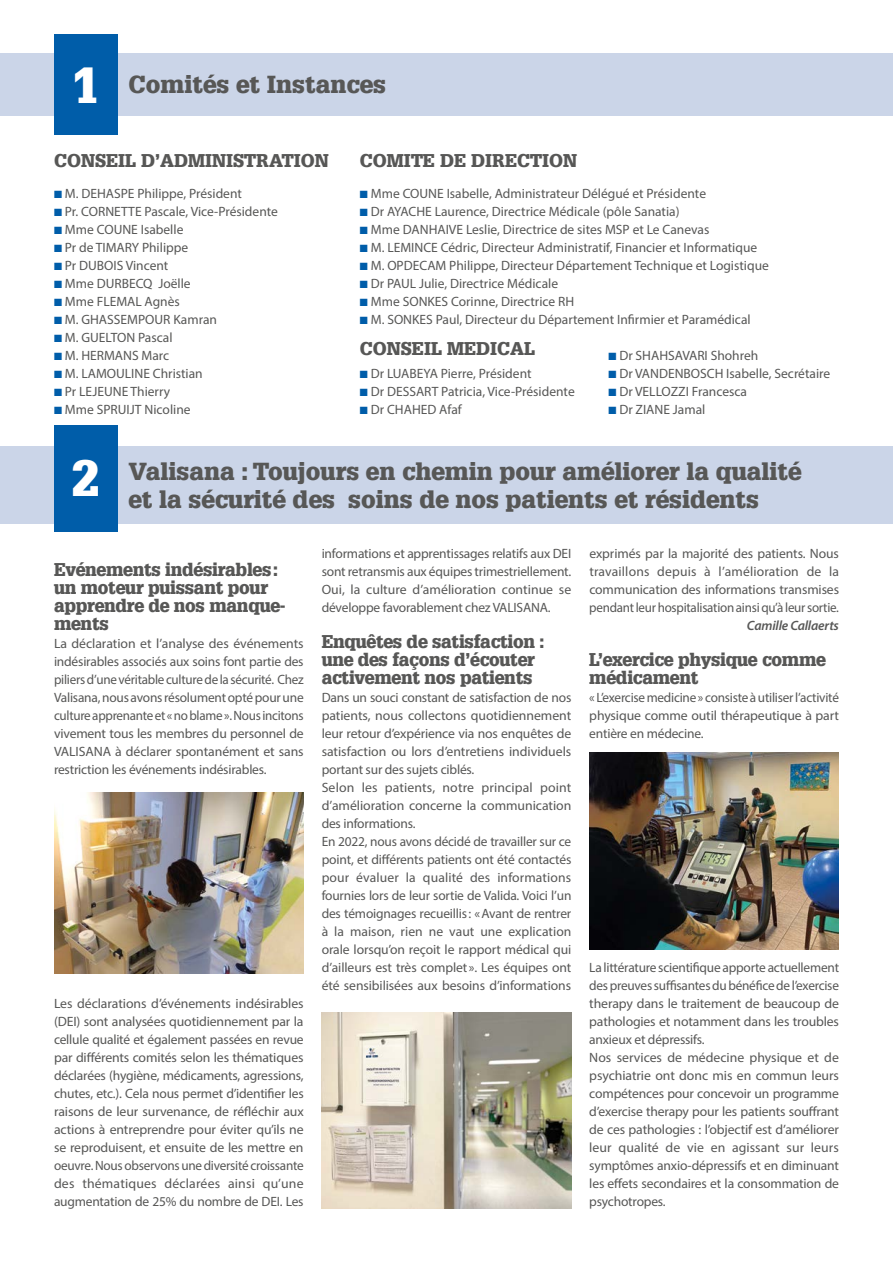
<style>
.page{position:relative;width:893px;height:1263px;background:#fff}
.page>*{position:absolute;margin:0;border:0;box-sizing:border-box;transform-origin:0 0}
.t1{font:900 49.5px "Glypha LT";color:#fff}
.t2{font:900 24px/28.5px "Glypha LT";color:#575756}
.t3{font:900 18px/18px "Glypha LT";letter-spacing:-.015em;color:#575756}
.t4{font:13.5px/18px "Myriad Pro";letter-spacing:-.005em;color:#575756;text-align:justify}
.t5{font:italic 600 13.5px "Myriad Pro";letter-spacing:-.015em;color:#575756}
.s1{color:#005da9}
</style>
<div class="page">
<div style="left:0;top:446px;width:893px;height:78px;background:#cbd5e8"></div>
<div style="left:0;top:53px;width:893px;height:63px;background:#cbd5e8"></div>
<div style="left:54px;top:426px;width:63px;height:106px;background:#005da9"></div>
<div style="left:54px;top:34px;width:63px;height:101px;background:#005da9"></div>
<img style="left:54px;top:792px;width:250px;height:182px">
<img style="left:589px;top:753px;width:250px;height:196px">
<img style="left:322px;top:1012px;width:249px;height:197px">
<h1 class="t1" style="left:72px;top:55px;width:29px">1</h1>
<h2 class="t2" style="left:129px;top:70px;width:259px">Comités et Instances</h2>
<h3 class="t3" style="left:54px;top:152px;width:276px">CONSEIL D’ADMINISTRATION</h3>
<p class="t4" style="left:54px;top:184px;width:189px"><span class="s1">■</span> M. DEHASPE Philippe, Président</p>
<p class="t4" style="left:54px;top:202px;width:225px"><span class="s1">■</span> Pr. CORNETTE Pascale, Vice-Présidente</p>
<p class="t4" style="left:54px;top:220px;width:131px"><span class="s1">■</span> Mme COUNE Isabelle</p>
<p class="t4" style="left:54px;top:238px;width:136px"><span class="s1">■</span> Pr de TIMARY Philippe</p>
<p class="t4" style="left:54px;top:256px;width:116px"><span class="s1">■</span> Pr DUBOIS Vincent</p>
<p class="t4" style="left:54px;top:274px;width:138px"><span class="s1">■</span> Mme DURBECQ Joëlle</p>
<p class="t4" style="left:54px;top:292px;width:127px"><span class="s1">■</span> Mme FLEMAL Agnès</p>
<p class="t4" style="left:54px;top:310px;width:164px"><span class="s1">■</span> M. GHASSEMPOUR Kamran</p>
<p class="t4" style="left:54px;top:328px;width:120px"><span class="s1">■</span> M. GUELTON Pascal</p>
<p class="t4" style="left:54px;top:346px;width:117px"><span class="s1">■</span> M. HERMANS Marc</p>
<p class="t4" style="left:54px;top:364px;width:150px"><span class="s1">■</span> M. LAMOULINE Christian</p>
<p class="t4" style="left:54px;top:382px;width:118px"><span class="s1">■</span> Pr LEJEUNE Thierry</p>
<p class="t4" style="left:54px;top:400px;width:138px"><span class="s1">■</span> Mme SPRUIJT Nicoline</p>
<h3 class="t3" style="left:360px;top:152px;width:219px">COMITE DE DIRECTION</h3>
<p class="t4" style="left:360px;top:184px;width:348px"><span class="s1">■</span> Mme COUNE Isabelle, Administrateur Délégué et Présidente</p>
<p class="t4" style="left:360px;top:202px;width:321px"><span class="s1">■</span> Dr AYACHE Laurence, Directrice Médicale (pôle Sanatia)</p>
<p class="t4" style="left:360px;top:220px;width:351px"><span class="s1">■</span> Mme DANHAIVE Leslie, Directrice de sites MSP et Le Canevas</p>
<p class="t4" style="left:360px;top:238px;width:399px"><span class="s1">■</span> M. LEMINCE Cédric, Directeur Administratif, Financier et Informatique</p>
<p class="t4" style="left:360px;top:256px;width:410px"><span class="s1">■</span> M. OPDECAM Philippe, Directeur Département Technique et Logistique</p>
<p class="t4" style="left:360px;top:274px;width:200px"><span class="s1">■</span> Dr PAUL Julie, Directrice Médicale</p>
<p class="t4" style="left:360px;top:292px;width:216px"><span class="s1">■</span> Mme SONKES Corinne, Directrice RH</p>
<p class="t4" style="left:360px;top:310px;width:392px"><span class="s1">■</span> M. SONKES Paul, Directeur du Département Infirmier et Paramédical</p>
<h3 class="t3" style="left:360px;top:339px;width:177px">CONSEIL MEDICAL</h3>
<p class="t4" style="left:360px;top:364px;width:173px"><span class="s1">■</span> Dr LUABEYA Pierre, Président</p>
<p class="t4" style="left:360px;top:382px;width:216px"><span class="s1">■</span> Dr DESSART Patricia, Vice-Présidente</p>
<p class="t4" style="left:360px;top:400px;width:103px"><span class="s1">■</span> Dr CHAHED Afaf</p>
<p class="t4" style="left:608px;top:346px;width:151px"><span class="s1">■</span> Dr SHAHSAVARI Shohreh</p>
<p class="t4" style="left:608px;top:364px;width:223px"><span class="s1">■</span> Dr VANDENBOSCH Isabelle, Secrétaire</p>
<p class="t4" style="left:608px;top:382px;width:140px"><span class="s1">■</span> Dr VELLOZZI Francesca</p>
<p class="t4" style="left:608px;top:400px;width:98px"><span class="s1">■</span> Dr ZIANE Jamal</p>
<h1 class="t1" style="left:72px;top:448px;width:29px">2</h1>
<h2 class="t2" style="left:129px;top:457px;width:674px">Valisana : Toujours en chemin pour améliorer la qualité et la sécurité des soins de nos patients et résidents</h2>
<h3 class="t3" style="left:54px;top:561px;width:233px">Evénements indésirables: un moteur puissant pour apprendre de nos manque&shy;ments</h3>
<p class="t4" style="left:54px;top:634px;width:251px">La déclaration et l’analyse des événements indésirables associés aux soins font partie des piliers d’une véritable culture de la sécurité. Chez Valisana, nous avons résolument opté pour une culture apprenante et « no blame ». Nous incitons vivement tous les membres du personnel de VALISANA à déclarer spontanément et sans restriction les événements indésirables.</p>
<p class="t4" style="left:54px;top:994px;width:251px">Les déclarations d’événements indésirables (DEI) sont analysées quotidiennement par la cellule qualité et également passées en revue par différents comités selon les thématiques déclarées (hygiène, médicaments, agressions, chutes, etc.). Cela nous permet d’identifier les raisons de leur survenance, de réfléchir aux actions à entreprendre pour éviter qu’ils ne se reproduisent, et ensuite de les mettre en oeuvre. Nous observons une diversité croissante des thématiques déclarées ainsi qu’une augmentation de 25% du nombre de DEI. Les</p>
<p class="t4" style="left:322px;top:544px;width:251px">informations et apprentissages relatifs aux DEI sont retransmis aux équipes trimestriellement.<br>Oui, la culture d’amélioration continue se développe favorablement chez VALISANA.</p>
<h3 class="t3" style="left:322px;top:633px;width:224px">Enquêtes de satisfaction : une des façons d’écouter activement nos patients</h3>
<p class="t4" style="left:322px;top:688px;width:251px;text-align:left">Dans un souci constant de satisfaction de nos patients, nous collectons quotidiennement leur retour d’expérience via nos enquêtes de satisfaction ou lors d’entretiens individuels portant sur des sujets ciblés.<br>Selon les patients, notre principal point d’amélioration concerne la communication des informations.<br>En 2022, nous avons décidé de travailler sur ce point, et différents patients ont été contactés pour évaluer la qualité des informations fournies lors de leur sortie de Valida. Voici l’un des témoignages recueillis: «Avant de rentrer à la maison, rien ne vaut une explication orale lorsqu’on reçoit le rapport médical qui d’ailleurs est très complet ». Les équipes ont été sensibilisées aux besoins d’informations</p>
<p class="t4" style="left:589px;top:544px;width:251px">exprimés par la majorité des patients. Nous travaillons depuis à l’amélioration de la communication des informations transmises pendant leur hospitalisation ainsi qu’à leur sortie.</p>
<p class="t5" style="left:747px;top:617px;width:94px">Camille Callaerts</p>
<h3 class="t3" style="left:589px;top:651px;width:238px">L’exercice physique comme médicament</h3>
<p class="t4" style="left:589px;top:688px;width:251px">« L’exercise medicine » consiste à utiliser l’activité physique comme outil thérapeutique à part entière en médecine.</p>
<p class="t4" style="left:589px;top:958px;width:251px;text-align:left">La littérature scientifique apporte actuellement des preuves suffisantes du bénéfice de l’exercise therapy dans le traitement de beaucoup de pathologies et notamment dans les troubles anxieux et dépressifs.<br>Nos services de médecine physique et de psychiatrie ont donc mis en commun leurs compétences pour concevoir un programme d’exercise therapy pour les patients souffrant de ces pathologies : l’objectif est d’améliorer leur qualité de vie en agissant sur leurs symptômes anxio-dépressifs et en diminuant les effets secondaires et la consommation de psychotropes.</p>
</div>
